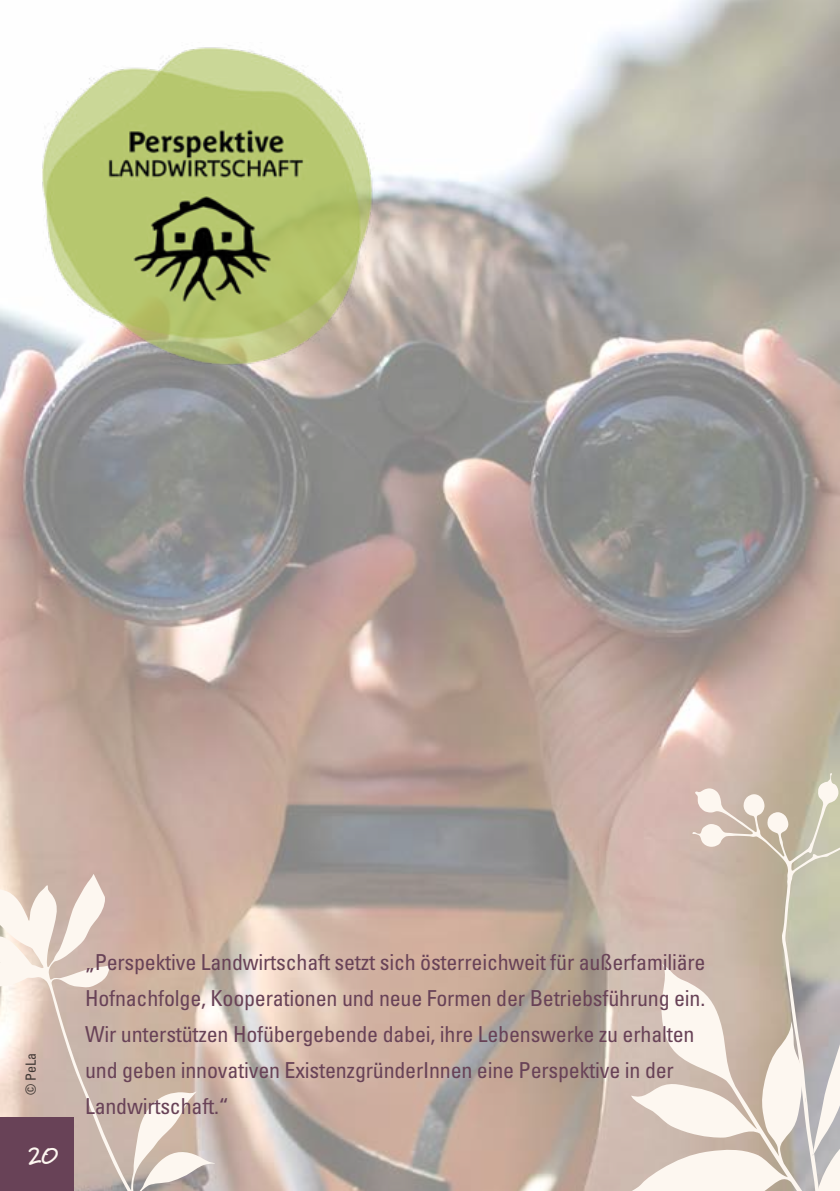
<style>
.page{position:relative;width:840px;height:1191px;background:#fff}
.page>*{position:absolute;margin:0;border:0;box-sizing:border-box;transform-origin:0 0}
.t1{font:700 26px "Marydale";color:#fdf7f0}
.t2{font:condensed 22px/36px "Univers";letter-spacing:-.01em;color:#684257}
.t3{font:condensed 14px "Univers LT Std";color:#000}
</style>
<div class="page">
<img style="left:0;top:0;width:839px;height:1191px">
<img style="left:32px;top:42px;width:342px;height:343px">
<svg style="left:624px;top:963px;width:67px;height:228px;fill:#d1bfb4"></svg>
<svg style="left:0;top:874px;width:217px;height:317px"></svg>
<svg style="left:691px;top:773px;width:148px;height:418px"></svg>
<svg style="left:812px;top:962px;width:27px;height:193px"></svg>
<div style="left:0;top:1117px;width:74px;height:74px;background:#684257"></div>
<p class="t3" style="left:22px;top:1094px;width:43px;rotate:-90deg">© PeLa</p>
<p class="t1" style="left:28px;top:1139px;width:32px">20</p>
<p class="t2" style="left:85px;top:943px;width:621px">„Perspektive Landwirtschaft setzt sich österreichweit für außerfamiliäre Hofnachfolge, Kooperationen und neue Formen der Betriebsführung ein.<br>Wir unterstützen Hofübergebende dabei, ihre Lebenswerke zu erhalten und geben innovativen ExistenzgründerInnen eine Perspektive in der Landwirtschaft.“</p>
</div>
